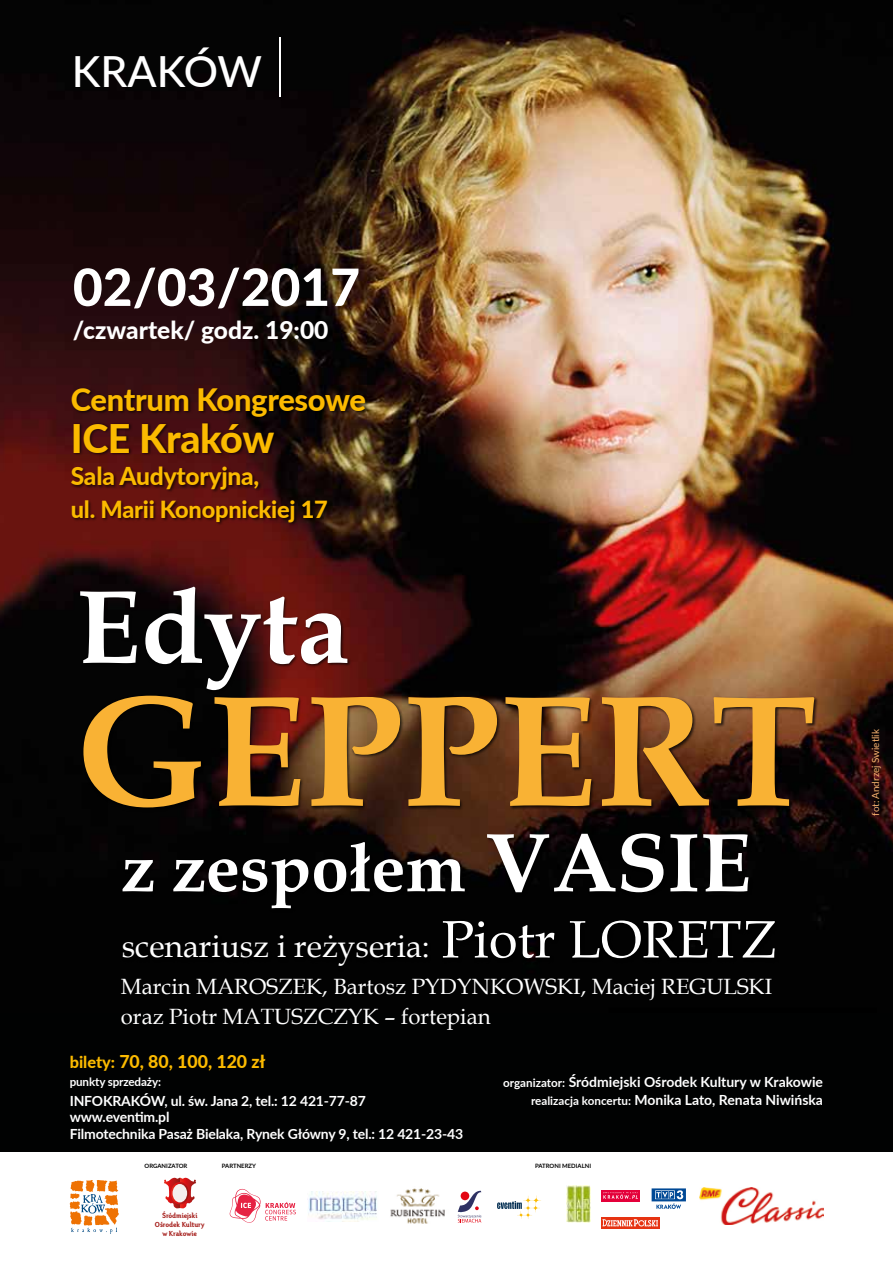
<style>
.page{position:relative;width:893px;height:1263px;background:#fff}
.page>*{position:absolute;margin:0;border:0;box-sizing:border-box;transform-origin:0 0}
.t1{font:700 158.7px "Book Antiqua";color:#f9b234}
.t2{font:700 104.7px "Book Antiqua";color:#fff}
.t3{font:700 67.8px "Book Antiqua";color:#fff}
.t4{font:800 51.45px "Lato";color:#fff}
.t5{font:500 42.9px "Lato";color:#fff}
.t6{font:800 39.45px "Lato";letter-spacing:-.01em;color:#fbba00}
.t7{font:31.8px "Book Antiqua";color:#fff}
.t8{font:800 30.9px "Lato";letter-spacing:-.01em;color:#fbba00}
.t9{font:800 24.6px "Lato";color:#fff}
.t10{font:800 24.6px "Lato";letter-spacing:-.01em;color:#fbba00}
.t11{font:800 23.55px "Lato";letter-spacing:-.01em;color:#fbba00}
.t12{font:22.05px/29.8px "Book Antiqua";color:#fff}
.t13{font:800 17.7px "Lato";color:#fbba00}
.t14{font:700 13.95px/16.8px "Lato";letter-spacing:-.01em;color:#fff}
.t15{font:700 11.7px "Lato";letter-spacing:-.01em;color:#fff}
.t16{font:9.9px "Lato";color:#f8b36f}
.t17{font:7.5px/9px "Otari Bold Limited";color:#a31916;text-align:center}
.t18{font:700 6px "Lato";color:#000}
.s1{font-size:83.55px}
.s2{font-size:52.65px}
.s3{font-size:16.35px}
.s4{font-size:11.7px}
</style>
<div class="page">
<div style="left:0;top:0;width:893px;height:1152px;background:#010202"></div>
<img style="left:0;top:19px;width:893px;height:890px">
<img style="left:68px;top:382px;width:303px;height:148px">
<svg style="left:70px;top:1180px;width:49px;height:54px"></svg>
<svg style="left:458px;top:1191px;width:23px;height:31px"></svg>
<svg style="left:497px;top:1195px;width:44px;height:24px"></svg>
<img style="left:390px;top:1188px;width:55px;height:36px">
<img style="left:566px;top:1185px;width:24px;height:38px">
<div style="left:601px;top:1217px;width:58px;height:12px;background:#e63312"></div>
<svg style="left:602px;top:1219px;width:56px;height:8px"></svg>
<div style="left:601px;top:1190px;width:39px;height:11px;background:#e4003a"></div>
<svg style="left:603px;top:1192px;width:35px;height:7px"></svg>
<img style="left:699px;top:1187px;width:124px;height:37px">
<svg style="left:164px;top:1177px;width:32px;height:32px"></svg>
<div style="left:173px;top:1184px;width:14px;height:18px;background:#f4f0ee;border-radius:50%"></div>
<img style="left:307px;top:1191px;width:70px;height:31px">
<svg style="left:652px;top:1188px;width:34px;height:21px"></svg>
<svg style="left:230px;top:1189px;width:66px;height:34px"></svg>
<img style="left:74px;top:572px;width:748px;height:387px">
<img style="left:277px;top:34px;width:9px;height:68px">
<hr style="left:280px;top:37px;width:1px;height:60px;background:#fff">
<h3 class="t5" style="left:72px;top:40px;width:192px">KRAKÓW</h3>
<h3 class="t4" style="left:73px;top:249px;width:289px">02/03/2017</h3>
<h3 class="t9" style="left:73px;top:312px;width:257px">/czwartek/ godz. 19:00</h3>
<h3 class="t8" style="left:71px;top:377px;width:297px">Centrum Kongresowe</h3>
<h3 class="t6" style="left:71px;top:409px;width:205px">ICE Kraków</h3>
<h3 class="t10" style="left:71px;top:458px;width:190px">Sala Audytoryjna,</h3>
<h3 class="t11" style="left:71px;top:492px;width:258px">ul. Marii Konopnickiej 17</h3>
<h2 class="t2" style="left:76px;top:556px;width:275px">Edyta</h2>
<h1 class="t1" style="left:76px;top:643px;width:742px">GEPPERT</h1>
<h3 class="t3" style="left:121px;top:822px;width:631px">z zespołem <span class="s1">VASIE</span></h3>
<h3 class="t7" style="left:122px;top:924px;width:656px">scenariusz i reżyseria: <span class="s2">Piotr LORETZ</span></h3>
<h3 class="t12" style="left:121px;top:971px;width:653px">Marcin MAROSZEK, Bartosz PYDYNKOWSKI, Maciej REGULSKI oraz Piotr MATUSZCZYK – fortepian</h3>
<p class="t13" style="left:70px;top:1048px;width:197px"><span class="s3">bilety:</span> 70, 80, 100, 120 zł</p>
<p class="t15" style="left:70px;top:1073px;width:93px">punkty sprzedaży:</p>
<p class="t14" style="left:70px;top:1092px;width:395px">INFOKRAKÓW, ul. św. Jana 2, tel.: 12 421-77-87 www.eventim.pl<br>Filmotechnika Pasaż Bielaka, Rynek Główny 9, tel.: 12 421-23-43</p>
<p class="t14" style="left:503px;top:1072px;width:321px;line-height:18px;text-align:right"><span class="s4">organizator:</span> Śródmiejski Ośrodek Kultury w Krakowie <span class="s4">realizacja koncertu:</span> Monika Lato, Renata Niwińska</p>
<p class="t18" style="left:145px;top:1161px;width:44px">ORGANIZATOR</p>
<p class="t18" style="left:222px;top:1161px;width:36px">PARTNERZY</p>
<p class="t18" style="left:535px;top:1161px;width:58px">PATRONI MEDIALNI</p>
<p class="t17" style="left:155px;top:1211px;width:51px">Śródmiejski<br>Ośrodek Kultury w Krakowie</p>
<p class="t16" style="left:868px;top:816px;width:88px;rotate:-90deg">fot: Andrzej Swietlik</p>
</div>
